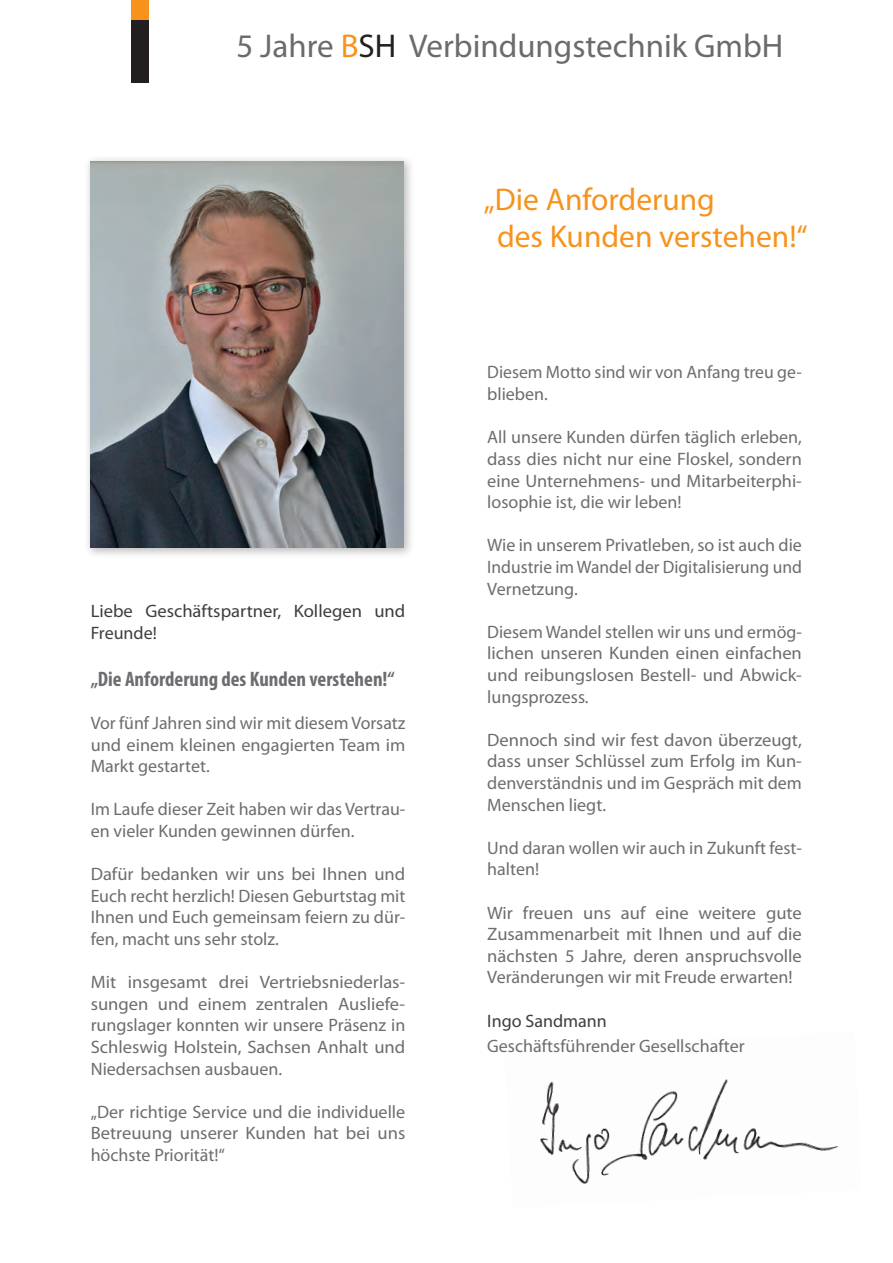
<style>
.page{position:relative;width:893px;height:1263px;background:#fff}
.page>*{position:absolute;margin:0;border:0;box-sizing:border-box;transform-origin:0 0}
.t1{font:33px "Myriad Pro";color:#6b6b6e}
.t2{font:31.5px "Myriad Pro";color:#f7931d}
.t3{font:700 condensed 21px "Myriad Pro";color:#6c6d70}
.t4{font:18px/21.6px "Myriad Pro";color:#6c6d70;text-align:justify}
.t5{font:18px/21.6px "Myriad Pro";color:#3e3e3f}
.s1{color:#f7931d}
.s2{color:#231f20}
</style>
<div class="page">
<img style="left:540px;top:1079px;width:298px;height:105px">
<div style="left:84px;top:155px;width:331px;height:403px;background:#231f20;opacity:.3"></div>
<img style="left:91px;top:162px;width:313px;height:385px">
<div style="left:132px;top:0;width:17px;height:20px;background:#f7931d"></div>
<div style="left:132px;top:20px;width:17px;height:62px;background:#231f20"></div>
<p class="t1" style="left:236px;top:28px;width:549px">5 Jahre <span class="s1">B</span><span class="s2">SH</span> Verbindungstechnik GmbH</p>
<p class="t5" style="left:91px;top:601px;width:316px">Liebe Geschäftspartner, Kollegen und<br>Freunde!</p>
<p class="t3" style="left:91px;top:667px;width:305px">„Die Anforderung des Kunden verstehen!“</p>
<p class="t4" style="left:91px;top:712px;width:316px">Vor fünf Jahren sind wir mit diesem Vorsatz und einem kleinen engagierten Team im Markt gestartet.</p>
<p class="t4" style="left:91px;top:799px;width:316px">Im Laufe dieser Zeit haben wir das Vertrau&shy;en vieler Kunden gewinnen dürfen.</p>
<p class="t4" style="left:91px;top:864px;width:316px">Dafür bedanken wir uns bei Ihnen und Euch recht herzlich! Diesen Geburtstag mit Ihnen und Euch gemeinsam feiern zu dür&shy;fen, macht uns sehr stolz.</p>
<p class="t4" style="left:91px;top:972px;width:316px">Mit insgesamt drei Vertriebsniederlas&shy;sungen und einem zentralen Ausliefe&shy;rungslager konnten wir unsere Präsenz in Schleswig Holstein, Sachsen Anhalt und Niedersachsen ausbauen.</p>
<p class="t4" style="left:91px;top:1101px;width:316px">„Der richtige Service und die individuelle Betreuung unserer Kunden hat bei uns höchste Priorität!“</p>
<p class="t2" style="left:484px;top:182px;width:233px">„Die Anforderung</p>
<p class="t2" style="left:497px;top:220px;width:312px">des Kunden verstehen!“</p>
<p class="t4" style="left:487px;top:362px;width:316px">Diesem Motto sind wir von Anfang treu ge&shy;blieben.</p>
<p class="t4" style="left:487px;top:427px;width:316px">All unsere Kunden dürfen täglich erleben, dass dies nicht nur eine Floskel, sondern eine Unternehmens- und Mitarbeiterphi&shy;losophie ist, die wir leben!</p>
<p class="t4" style="left:487px;top:535px;width:316px">Wie in unserem Privatleben, so ist auch die Industrie im Wandel der Digitalisierung und Vernetzung.</p>
<p class="t4" style="left:487px;top:621px;width:316px">Diesem Wandel stellen wir uns und ermög&shy;lichen unseren Kunden einen einfachen und reibungslosen Bestell- und Abwick&shy;lungsprozess.</p>
<p class="t4" style="left:487px;top:729px;width:316px">Dennoch sind wir fest davon überzeugt, dass unser Schlüssel zum Erfolg im Kun&shy;denverständnis und im Gespräch mit dem Menschen liegt.</p>
<p class="t4" style="left:487px;top:837px;width:316px">Und daran wollen wir auch in Zukunft fest&shy;halten!</p>
<p class="t4" style="left:487px;top:902px;width:316px">Wir freuen uns auf eine weitere gute Zusammenarbeit mit Ihnen und auf die nächsten 5 Jahre, deren anspruchsvolle Veränderungen wir mit Freude erwarten!</p>
<p class="t5" style="left:487px;top:1010px;width:121px">Ingo Sandmann</p>
<p class="t4" style="left:487px;top:1035px;width:259px">Geschäftsführender Gesellschafter</p>
</div>
